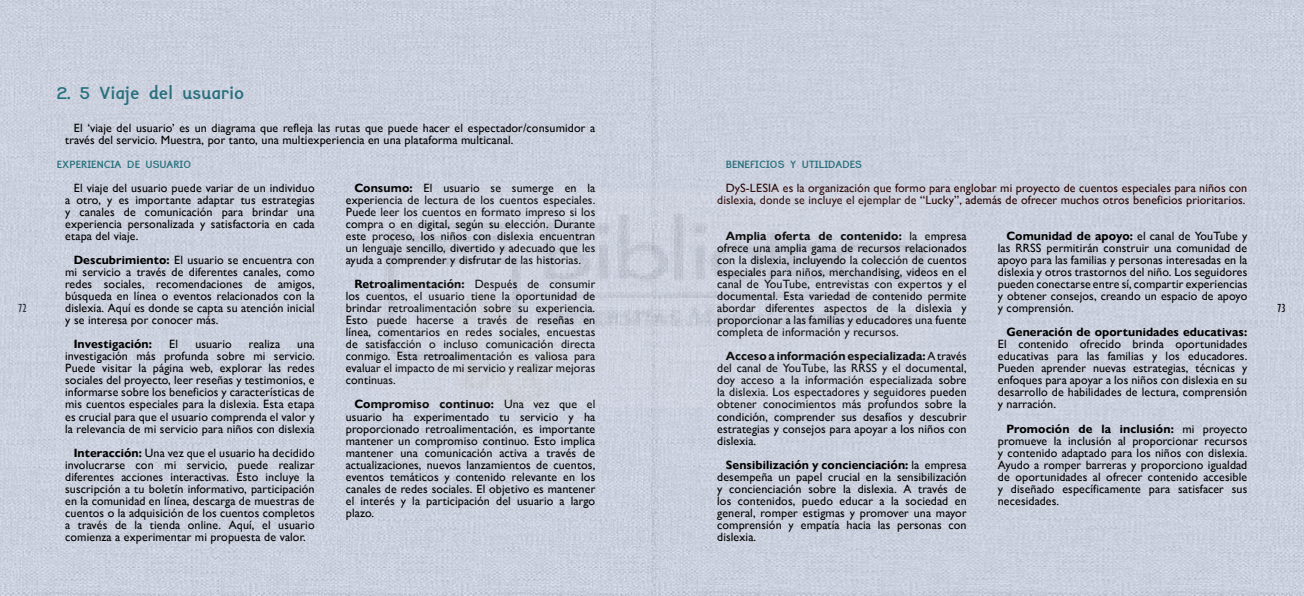
<style>
.page{position:relative;width:1304px;height:596px;background:#fff}
.page>*{position:absolute;margin:0;border:0;box-sizing:border-box;transform-origin:0 0}
.t1{font:100 20px "Sylexiad Sans Spaced";letter-spacing:.01em;color:#27707d}
.t2{font:12px/12px "Gill Sans Nova";letter-spacing:.01em;color:#000;text-align:justify}
.t3{font:12px/12px "Gill Sans Nova";letter-spacing:.01em;color:#270300;text-align:right}
.t4{font:700 12px "Gill Sans Nova";letter-spacing:.01em;color:#000}
.t5{font:100 12px "Sylexiad Sans Spaced";letter-spacing:.01em;color:#27707d}
.t6{font:condensed 12px "Gill Sans";color:#000}
.s1{font-weight:700}
</style>
<div class="page">
<div style="left:0;top:0;width:1304px;height:595px;background:#cbd0dd"></div>
<img style="left:373px;top:189px;width:558px;height:217px">
<h1 class="t1" style="left:57px;top:83px;width:189px">2. 5 Viaje del usuario</h1>
<p class="t2" style="left:65px;top:122px;width:532px;text-indent:9px">El ‘viaje del usuario’ es un diagrama que refleja las rutas que puede hacer el espectador/consumidor a través del servicio. Muestra, por tanto, una multiexperiencia en una plataforma multicanal.</p>
<p class="t2" style="left:65px;top:182px;width:251px;text-indent:9px">El viaje del usuario puede variar de un individuo a otro, y es importante adaptar tus estrategias y canales de comunicación para brindar una experiencia personalizada y satisfactoria en cada etapa del viaje.</p>
<p class="t2" style="left:65px;top:254px;width:251px;text-indent:9px"><span class="s1">Descubrimiento:</span> El usuario se encuentra con mi servicio a través de diferentes canales, como redes sociales, recomendaciones de amigos, búsqueda en línea o eventos relacionados con la dislexia. Aquí es donde se capta su atención inicial y se interesa por conocer más.</p>
<p class="t4" style="left:74px;top:337px;width:80px">Investigación:</p>
<p class="t2" style="left:169px;top:338px;width:11px">El</p>
<p class="t2" style="left:195px;top:338px;width:38px">usuario</p>
<p class="t2" style="left:249px;top:338px;width:33px">realiza</p>
<p class="t5" style="left:57px;top:158px;width:136px">EXPERIENCIA DE USUARIO</p>
<p class="t5" style="left:726px;top:158px;width:138px">BENEFICIOS Y UTILIDADES</p>
<p class="t3" style="left:717px;top:182px;width:532px">DyS-LESIA es la organización que formo para englobar mi proyecto de cuentos especiales para niños con dislexia, donde se incluye el ejemplar de “Lucky”, además de ofrecer muchos otros beneficios prioritarios.</p>
<p class="t2" style="left:717px;top:230px;width:251px;text-indent:9px"><span class="s1">Amplia oferta de contenido:</span> la empresa ofrece una amplia gama de recursos relacionados con la dislexia, incluyendo la colección de cuentos especiales para niños, merchandising, videos en el canal de YouTube, entrevistas con expertos y el documental. Esta variedad de contenido permite abordar diferentes aspectos de la dislexia y proporcionar a las familias y educadores una fuente completa de información y recursos.</p>
<p class="t2" style="left:717px;top:350px;width:251px;text-indent:8px"><span class="s1">Acceso a información especializada:</span> A través del canal de YouTube, las RRSS y el documental, doy acceso a la información especializada sobre la dislexia. Los espectadores y seguidores pueden obtener conocimientos más profundos sobre la condición, comprender sus desafíos y descubrir estrategias y consejos para apoyar a los niños con dislexia.</p>
<p class="t2" style="left:717px;top:458px;width:251px;text-indent:9px"><span class="s1">Sensibilización y concienciación:</span> la empresa desempeña un papel crucial en la sensibilización y concienciación sobre la dislexia. A través de los contenidos, puedo educar a la sociedad en general, romper estigmas y promover una mayor comprensión y empatía hacia las personas con dislexia.</p>
<p class="t2" style="left:346px;top:182px;width:251px;text-indent:9px"><span class="s1">Consumo:</span> El usuario se sumerge en la experiencia de lectura de los cuentos especiales.<br>Puede leer los cuentos en formato impreso si los compra o en digital, según su elección. Durante este proceso, los niños con dislexia encuentran un lenguaje sencillo, divertido y adecuado que les ayuda a comprender y disfrutar de las historias.</p>
<p class="t2" style="left:346px;top:278px;width:251px;text-indent:9px"><span class="s1">Retroalimentación:</span> Después de consumir los cuentos, el usuario tiene la oportunidad de brindar retroalimentación sobre su experiencia.<br>Esto puede hacerse a través de reseñas en línea, comentarios en redes sociales, encuestas de satisfacción o incluso comunicación directa conmigo. Esta retroalimentación es valiosa para evaluar el impacto de mi servicio y realizar mejoras continuas.</p>
<p class="t2" style="left:346px;top:398px;width:251px;text-indent:9px"><span class="s1">Compromiso continuo:</span> Una vez que el usuario ha experimentado tu servicio y ha proporcionado retroalimentación, es importante mantener un compromiso continuo. Esto implica mantener una comunicación activa a través de actualizaciones, nuevos lanzamientos de cuentos, eventos temáticos y contenido relevante en los canales de redes sociales. El objetivo es mantener el interés y la participación del usuario a largo plazo.</p>
<p class="t2" style="left:998px;top:230px;width:251px;text-indent:9px"><span class="s1">Comunidad de apoyo:</span> el canal de YouTube y las RRSS permitirán construir una comunidad de apoyo para las familias y personas interesadas en la dislexia y otros trastornos del niño. Los seguidores pueden conectarse entre sí, compartir experiencias y obtener consejos, creando un espacio de apoyo y comprensión.</p>
<p class="t4" style="left:1006px;top:325px;width:242px">Generación de oportunidades educativas:</p>
<p class="t2" style="left:998px;top:338px;width:251px">El contenido ofrecido brinda oportunidades educativas para las familias y los educadores.<br>Pueden aprender nuevas estrategias, técnicas y enfoques para apoyar a los niños con dislexia en su desarrollo de habilidades de lectura, comprensión y narración.</p>
<p class="t2" style="left:998px;top:422px;width:251px;text-indent:9px"><span class="s1">Promoción de la inclusión:</span> mi proyecto promueve la inclusión al proporcionar recursos y contenido adaptado para los niños con dislexia.<br>Ayudo a romper barreras y proporciono igualdad de oportunidades al ofrecer contenido accesible y diseñado específicamente para satisfacer sus necesidades.</p>
<p class="t6" style="left:18px;top:301px;width:10px">72</p>
<p class="t6" style="left:1277px;top:301px;width:10px">73</p>
<p class="t2" style="left:65px;top:338px;width:251px;text-indent:232px">una investigación más profunda sobre mi servicio.<br>Puede visitar la página web, explorar las redes sociales del proyecto, leer reseñas y testimonios, e informarse sobre los beneficios y características de mis cuentos especiales para la dislexia. Esta etapa es crucial para que el usuario comprenda el valor y la relevancia de mi servicio para niños con dislexia</p>
<p class="t2" style="left:65px;top:446px;width:251px;text-indent:9px"><span class="s1">Interacción:</span> Una vez que el usuario ha decidido involucrarse con mi servicio, puede realizar diferentes acciones interactivas. Esto incluye la suscripción a tu boletín informativo, participación en la comunidad en línea, descarga de muestras de cuentos o la adquisición de los cuentos completos a través de la tienda online. Aquí, el usuario comienza a experimentar mi propuesta de valor.</p>
</div>
